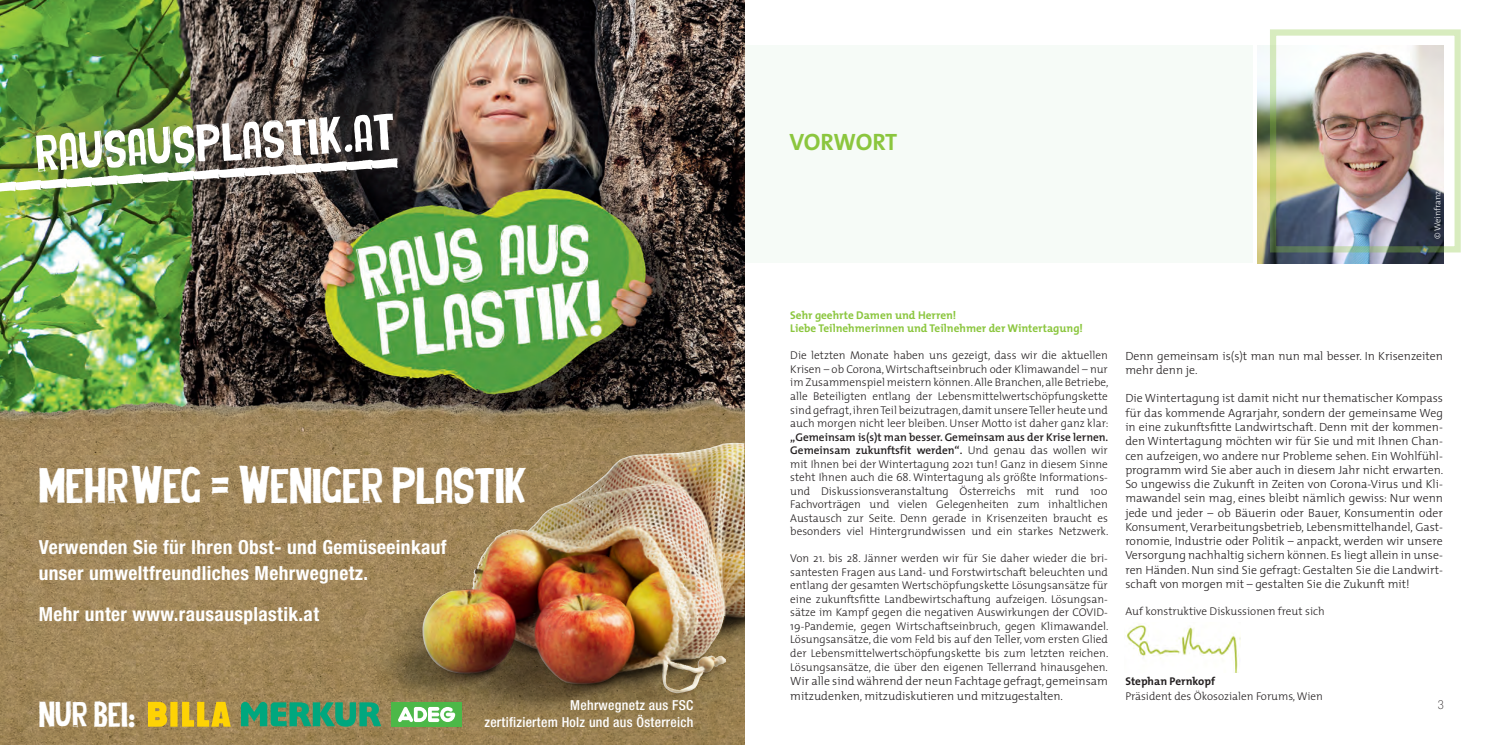
<style>
.page{position:relative;width:1489px;height:745px;background:#fff}
.page>*{position:absolute;margin:0;border:0;box-sizing:border-box;transform-origin:0 0}
.t1{font:700 23.75px "The Mix";letter-spacing:-.02em;color:#8bc63e}
.t2{font:23px "Cheap Potatoes";color:#fff}
.t3{font:700 condensed 19.38px/25.9px "Helvetica Neue LT Std";letter-spacing:.02em;color:#fff}
.t4{font:16.25px "Cheap Potatoes";color:#fff}
.t5{font:500 condensed 13.75px "Helvetica Neue LT Std";letter-spacing:.02em;color:#fff}
.t6{font:100 condensed 12.5px "Helvetica Neue LT Std";color:#231f20}
.FLIESTEXT{font:300 11.88px/14.2px "The Mix";color:#231f20}
.FLIESTEXT-2{font:300 11.25px/13.5px "The Mix";color:#231f20;text-align:justify}
.FLIESTEXT-3{font:700 11.25px "The Mix";color:#8bc63e}
.FLIESTEXT-4{font:700 11.25px "The Mix";color:#231f20}
.t7{font:300 8.75px "The Mix";color:#fbfdfe}
.s1{font-weight:600}
</style>
<div class="page">
<div style="left:744px;top:45px;width:508px;height:218px;background:#f6fbf7"></div>
<img style="left:1257px;top:45px;width:186px;height:218px">
<img style="left:1126px;top:623px;width:114px;height:49px">
<img style="left:0;top:0;width:744px;height:303px">
<img style="left:0;top:303px;width:744px;height:441px">
<img style="left:0;top:43px;width:461px;height:199px">
<img style="left:0;top:113px;width:398px;height:82px">
<img style="left:244px;top:315px;width:500px;height:429px">
<img style="left:421px;top:443px;width:304px;height:230px">
<div style="left:391px;top:701px;width:70px;height:25px;background:#4cb848"></div>
<svg style="left:398px;top:707px;width:57px;height:14px"></svg>
<svg style="left:241px;top:701px;width:140px;height:25px;background:#3a996e"></svg>
<div style="left:170px;top:701px;width:7px;height:25px;background:#fed304"></div>
<svg style="left:182px;top:701px;width:49px;height:25px"></svg>
<svg style="left:148px;top:701px;width:19px;height:25px"></svg>
<p class="t2" style="left:39px;top:473px;width:489px">MEHR WEG = WENIGER PLASTIK</p>
<p class="t3" style="left:39px;top:534px;width:409px">Verwenden Sie für Ihren Obst- und Gemüseeinkauf unser umweltfreundliches Mehrwegnetz.</p>
<p class="t3" style="left:39px;top:600px;width:282px">Mehr unter www.rausausplastik.at</p>
<p class="t4" style="left:39px;top:705px;width:98px">NUR BEI:</p>
<p class="t5" style="left:570px;top:696px;width:125px">Mehrwegnetz aus FSC</p>
<p class="t5" style="left:484px;top:713px;width:210px">zertifiziertem Holz und aus Österreich</p>
<p class="t1" style="left:789px;top:126px;width:109px">VORWORT</p>
<p class="t7" style="left:1429px;top:239px;width:50px;rotate:-90deg">© Weinfranz</p>
<p class="FLIESTEXT-3" style="left:790px;top:307px;width:167px">Sehr geehrte Damen und Herren!</p>
<p class="FLIESTEXT-3" style="left:790px;top:321px;width:294px">Liebe Teilnehmerinnen und Teilnehmer der Wintertagung!</p>
<p class="FLIESTEXT-2" style="left:790px;top:348px;width:319px">Die letzten Monate haben uns gezeigt, dass wir die aktuellen</p>
<p class="FLIESTEXT-2" style="left:790px;top:362px;width:320px">Krisen – ob Corona, Wirtschaftseinbruch oder Klimawandel – nur im Zusammenspiel meistern können. Alle Branchen, alle Betriebe, alle Beteiligten entlang der Lebensmittelwertschöpfungskette sind gefragt, ihren Teil beizutragen, damit unsere Teller heute und auch morgen nicht leer bleiben. Unser Motto ist daher ganz klar: <span class="s1">„Gemeinsam is(s)t man besser. Gemeinsam aus der Krise lernen.<br>Gemeinsam zukunftsfit werden“.</span> Und genau das wollen wir mit Ihnen bei der Wintertagung 2021 tun! Ganz in diesem Sinne steht Ihnen auch die 68. Wintertagung als größte Informations&shy;und Diskussionsveranstaltung Österreichs mit rund 100<br>Fachvorträgen und vielen Gelegenheiten zum inhaltlichen Austausch zur Seite. Denn gerade in Krisenzeiten braucht es besonders viel Hintergrundwissen und ein starkes Netzwerk.</p>
<p class="FLIESTEXT-2" style="left:790px;top:551px;width:319px">Von 21. bis 28. Jänner werden wir für Sie daher wieder die bri&shy;santesten Fragen aus Land- und Forstwirtschaft beleuchten und entlang der gesamten Wertschöpfungskette Lösungsansätze für eine zukunftsfitte Landbewirtschaftung aufzeigen. Lösungsan&shy;sätze im Kampf gegen die negativen Auswirkungen der COVID-19-Pandemie, gegen Wirtschaftseinbruch, gegen Klimawandel.<br>Lösungsansätze, die vom Feld bis auf den Teller, vom ersten Glied der Lebensmittelwertschöpfungskette bis zum letzten reichen.<br>Lösungsansätze, die über den eigenen Tellerrand hinausgehen.</p>
<p class="FLIESTEXT" style="left:790px;top:673px;width:319px">Wir alle sind während der neun Fachtage gefragt, gemeinsam mitzudenken, mitzudiskutieren und mitzugestalten.</p>
<p class="FLIESTEXT" style="left:1125px;top:348px;width:319px">Denn gemeinsam is(s)t man nun mal besser. In Krisenzeiten mehr denn je.</p>
<p class="FLIESTEXT" style="left:1125px;top:390px;width:319px;text-align:justify">Die Wintertagung ist damit nicht nur thematischer Kompass für das kommende Agrarjahr, sondern der gemeinsame Weg in eine zukunftsfitte Landwirtschaft. Denn mit der kommen&shy;den Wintertagung möchten wir für Sie und mit Ihnen Chan&shy;cen aufzeigen, wo andere nur Probleme sehen. Ein Wohlfühl&shy;programm wird Sie aber auch in diesem Jahr nicht erwarten.<br>So ungewiss die Zukunft in Zeiten von Corona-Virus und Kli&shy;mawandel sein mag, eines bleibt nämlich gewiss: Nur wenn jede und jeder – ob Bäuerin oder Bauer, Konsumentin oder Konsument, Verarbeitungsbetrieb, Lebensmittelhandel, Gast&shy;ronomie, Industrie oder Politik – anpackt, werden wir unsere Versorgung nachhaltig sichern können. Es liegt allein in unse&shy;ren Händen. Nun sind Sie gefragt: Gestalten Sie die Landwirt&shy;schaft von morgen mit – gestalten Sie die Zukunft mit!</p>
<p class="FLIESTEXT-2" style="left:1125px;top:603px;width:201px">Auf konstruktive Diskussionen freut sich</p>
<p class="FLIESTEXT-4" style="left:1125px;top:673px;width:91px">Stephan Pernkopf</p>
<p class="FLIESTEXT-2" style="left:1125px;top:688px;width:199px">Präsident des Ökosozialen Forums, Wien</p>
<p class="t6" style="left:1437px;top:696px;width:7px">3</p>
</div>
